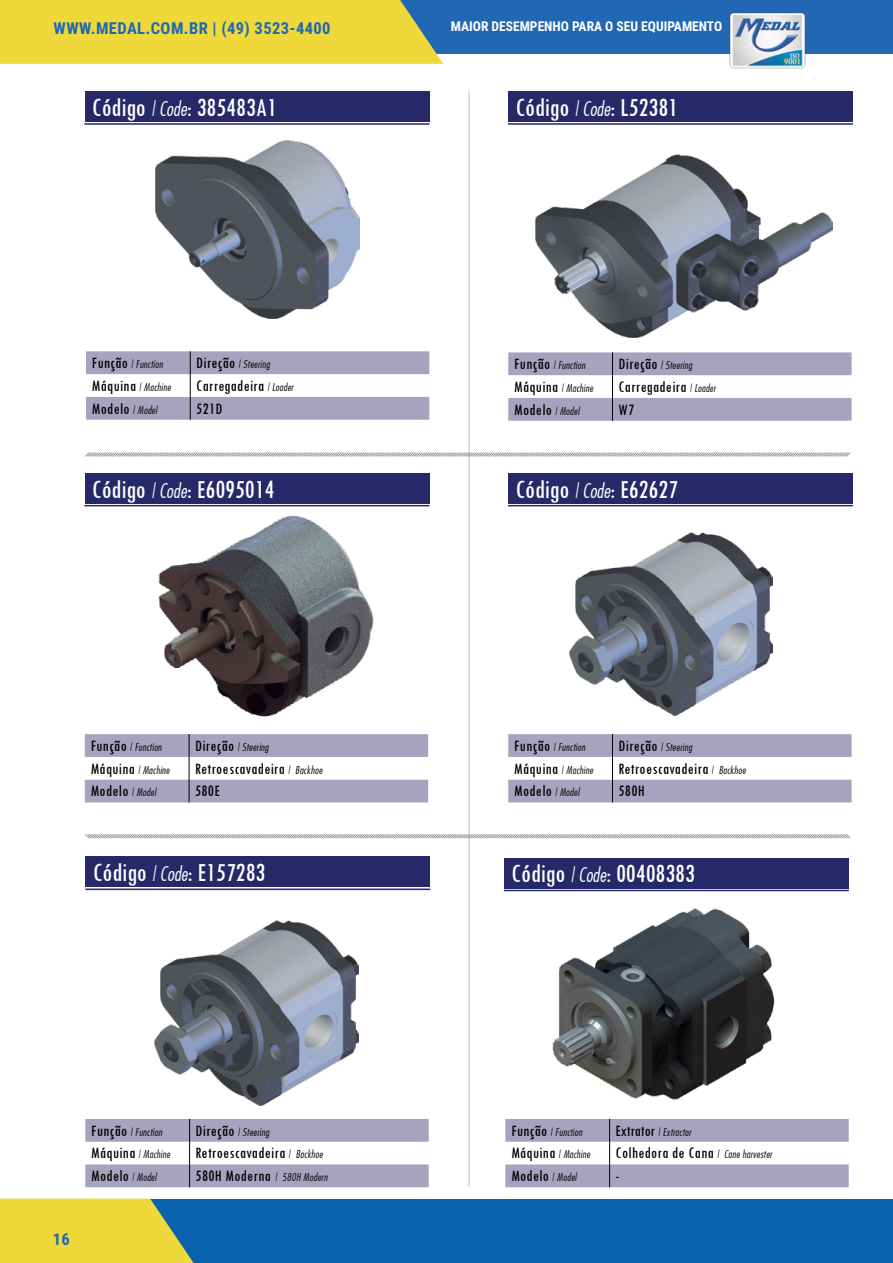
<style>
.page{position:relative;width:893px;height:1263px;background:#fff}
.page>*{position:absolute;margin:0;border:0;box-sizing:border-box;transform-origin:0 0}
.t1{font:condensed 27px "Tw Cen";color:#fff}
.t2{font:condensed 16.5px "Tw Cen";letter-spacing:.025em;color:#000}
.t3{font:700 16.5px "Roboto Condensed";letter-spacing:.025em;color:#2068b3}
.t4{font:700 13.5px "Roboto Condensed";color:#fff}
.t5{font:10.5px "Futura Lt Cn BT Italic";letter-spacing:.025em;color:#000}
.s1{font-family:"Futura Lt Cn BT Italic";font-stretch:normal;font-size:19.5px}
.s2{font-family:"Tw Cen";font-stretch:condensed;font-size:16.5px}
.s3{font-family:"Futura Lt Cn BT Italic";font-stretch:normal;font-size:10.5px}
</style>
<div class="page">
<div style="left:0;top:1199px;width:893px;height:64px;background:#0962ab"></div>
<div style="left:162px;top:0;width:731px;height:54px;background:#2068b3"></div>
<div style="left:0;top:0;width:443px;height:64px;background:#efd83a"></div>
<svg style="left:0;top:1198px;width:194px;height:65px;background:#d5cb48"></svg>
<img style="left:729px;top:12px;width:77px;height:57px">
<div style="left:85px;top:91px;width:344px;height:31px;background:#262868"></div>
<hr style="left:84px;top:123px;width:345px;height:2px;background:#262868">
<svg style="left:86px;top:351px;width:343px;height:69px"></svg>
<img style="left:155px;top:141px;width:205px;height:178px">
<div style="left:508px;top:91px;width:345px;height:31px;background:#262868"></div>
<img style="left:536px;top:155px;width:296px;height:182px">
<hr style="left:508px;top:123px;width:345px;height:2px;background:#262868">
<svg style="left:508px;top:352px;width:344px;height:69px"></svg>
<hr style="left:468px;top:91px;width:2px;height:1096px;background:#d1d3d4">
<svg style="left:85px;top:451px;width:766px;height:7px"></svg>
<svg style="left:85px;top:833px;width:766px;height:6px"></svg>
<div style="left:504px;top:858px;width:345px;height:30px;background:#262868"></div>
<hr style="left:504px;top:890px;width:345px;height:1px;background:#262868">
<svg style="left:505px;top:1119px;width:344px;height:68px"></svg>
<img style="left:552px;top:908px;width:223px;height:192px">
<div style="left:86px;top:857px;width:344px;height:30px;background:#262868"></div>
<img style="left:154px;top:920px;width:204px;height:185px">
<hr style="left:85px;top:888px;width:345px;height:2px;background:#262868">
<svg style="left:85px;top:1119px;width:344px;height:68px"></svg>
<div style="left:85px;top:473px;width:344px;height:30px;background:#262868"></div>
<img style="left:158px;top:515px;width:216px;height:202px">
<hr style="left:84px;top:505px;width:345px;height:1px;background:#262868">
<svg style="left:85px;top:734px;width:343px;height:68px"></svg>
<div style="left:508px;top:473px;width:345px;height:30px;background:#262868"></div>
<img style="left:570px;top:532px;width:202px;height:184px">
<hr style="left:508px;top:505px;width:345px;height:1px;background:#262868">
<svg style="left:508px;top:734px;width:344px;height:68px"></svg>
<h2 class="t3" style="left:54px;top:16px;width:279px">WWW.MEDAL.COM.BR | (49) 3523-4400</h2>
<p class="t4" style="left:451px;top:17px;width:273px">MAIOR DESEMPENHO PARA O SEU EQUIPAMENTO</p>
<h1 class="t1" style="left:92px;top:91px;width:187px">Código <span class="s1">| Code</span>: 385483A1</h1>
<h1 class="t1" style="left:515px;top:91px;width:164px">Código <span class="s1">| Code</span>: L52381</h1>
<p class="t5" style="left:92px;top:358px;width:72px"><span class="s2">Função</span> | Function</p>
<p class="t5" style="left:196px;top:358px;width:75px"><span class="s2">Direção</span> | Steering</p>
<p class="t5" style="left:92px;top:380px;width:80px"><span class="s2">Máquina</span> | Machine</p>
<h2 class="t2" style="left:196px;top:376px;width:99px">Carregadeira <span class="s3">| Loader</span></h2>
<h2 class="t2" style="left:92px;top:399px;width:67px">Modelo <span class="s3">| Model</span></h2>
<h2 class="t2" style="left:196px;top:399px;width:28px">521D</h2>
<p class="t5" style="left:514px;top:359px;width:72px"><span class="s2">Função</span> | Function</p>
<p class="t5" style="left:618px;top:359px;width:75px"><span class="s2">Direção</span> | Steering</p>
<p class="t5" style="left:514px;top:381px;width:80px"><span class="s2">Máquina</span> | Machine</p>
<h2 class="t2" style="left:618px;top:377px;width:99px">Carregadeira <span class="s3">| Loader</span></h2>
<h2 class="t2" style="left:514px;top:400px;width:67px">Modelo <span class="s3">| Model</span></h2>
<h2 class="t2" style="left:618px;top:400px;width:17px">W7</h2>
<h1 class="t1" style="left:92px;top:473px;width:184px">Código <span class="s1">| Code</span>: E6095014</h1>
<h1 class="t1" style="left:515px;top:473px;width:164px">Código <span class="s1">| Code</span>: E62627</h1>
<p class="t5" style="left:91px;top:740px;width:72px"><span class="s2">Função</span> | Function</p>
<p class="t5" style="left:195px;top:740px;width:75px"><span class="s2">Direção</span> | Steering</p>
<p class="t5" style="left:91px;top:763px;width:80px"><span class="s2">Máquina</span> | Machine</p>
<h2 class="t2" style="left:195px;top:758px;width:129px">Retroescavadeira <span class="s3">| Backhoe</span></h2>
<h2 class="t2" style="left:91px;top:781px;width:67px">Modelo <span class="s3">| Model</span></h2>
<h2 class="t2" style="left:195px;top:781px;width:26px">580E</h2>
<p class="t5" style="left:514px;top:740px;width:72px"><span class="s2">Função</span> | Function</p>
<p class="t5" style="left:618px;top:740px;width:75px"><span class="s2">Direção</span> | Steering</p>
<p class="t5" style="left:514px;top:763px;width:80px"><span class="s2">Máquina</span> | Machine</p>
<h2 class="t2" style="left:618px;top:758px;width:129px">Retroescavadeira <span class="s3">| Backhoe</span></h2>
<h2 class="t2" style="left:514px;top:781px;width:67px">Modelo <span class="s3">| Model</span></h2>
<h2 class="t2" style="left:618px;top:781px;width:28px">580H</h2>
<h1 class="t1" style="left:93px;top:856px;width:174px">Código <span class="s1">| Code</span>: E157283</h1>
<h1 class="t1" style="left:511px;top:858px;width:185px">Código <span class="s1">| Code</span>: 00408383</h1>
<p class="t5" style="left:91px;top:1125px;width:72px"><span class="s2">Função</span> | Function</p>
<p class="t5" style="left:196px;top:1125px;width:75px"><span class="s2">Direção</span> | Steering</p>
<p class="t5" style="left:91px;top:1148px;width:80px"><span class="s2">Máquina</span> | Machine</p>
<h2 class="t2" style="left:196px;top:1143px;width:129px">Retroescavadeira <span class="s3">| Backhoe</span></h2>
<h2 class="t2" style="left:91px;top:1166px;width:67px">Modelo <span class="s3">| Model</span></h2>
<h2 class="t2" style="left:196px;top:1166px;width:133px">580H Moderna <span class="s3">| 580H Modern</span></h2>
<p class="t5" style="left:511px;top:1125px;width:72px"><span class="s2">Função</span> | Function</p>
<p class="t5" style="left:616px;top:1125px;width:77px"><span class="s2">Extrator</span> | Extractor</p>
<p class="t5" style="left:511px;top:1148px;width:80px"><span class="s2">Máquina</span> | Machine</p>
<h2 class="t2" style="left:616px;top:1143px;width:158px">Colhedora de Cana <span class="s3">| Cane harvester</span></h2>
<h2 class="t2" style="left:511px;top:1166px;width:67px">Modelo <span class="s3">| Model</span></h2>
<h2 class="t2" style="left:616px;top:1166px;width:5px">-</h2>
<h2 class="t3" style="left:53px;top:1228px;width:19px">16</h2>
</div>
